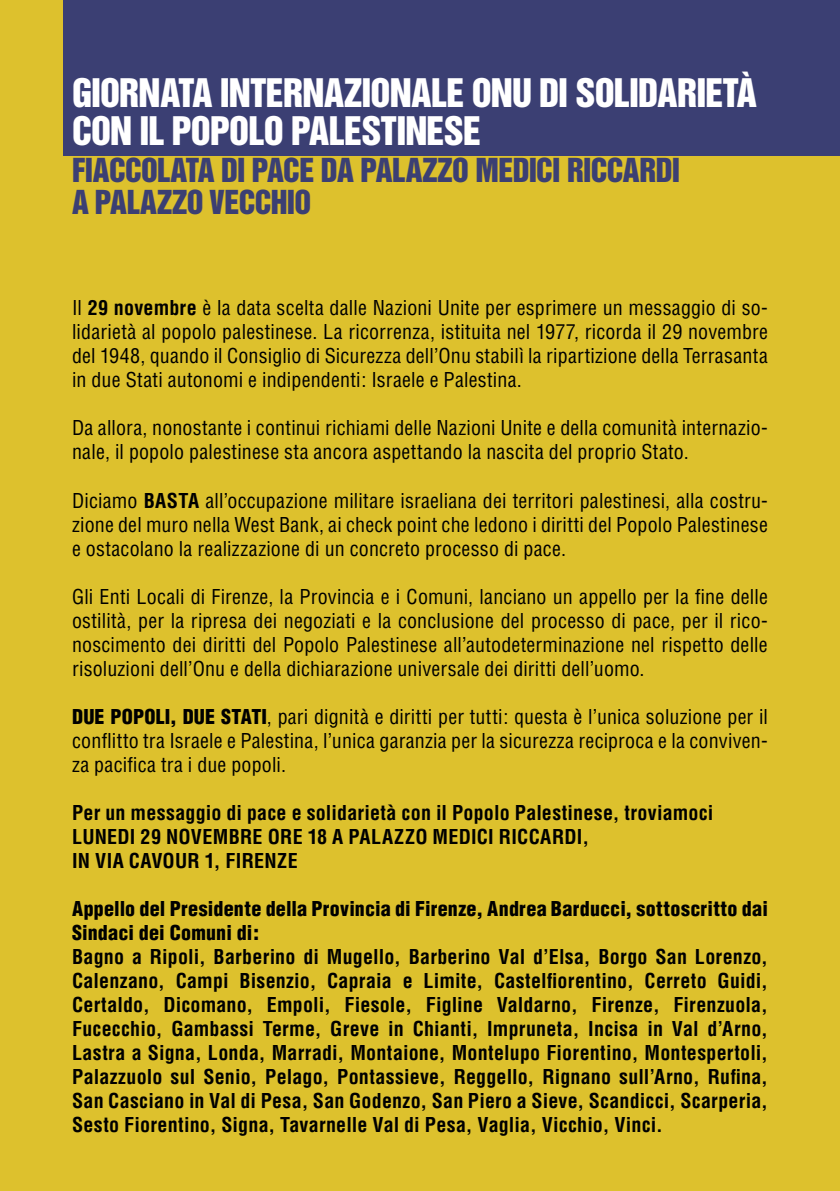
<style>
.page{position:relative;width:840px;height:1191px;background:#fff}
.page>*{position:absolute;margin:0;border:0;box-sizing:border-box;transform-origin:0 0}
.t1{font:36px/38px "Helvetica Inserat";letter-spacing:-.025em;color:#fff}
.t2{font:30.2px/32px "Helvetica Inserat";letter-spacing:-.025em;color:#3b3f73}
.t3{font:condensed 20px/24px "Helvetica";letter-spacing:.01em;color:#000;text-align:justify}
.t4{font:700 condensed 20px/24px "Helvetica";letter-spacing:.01em;color:#000}
.t5{font:900 condensed 20px/24px "Helvetica";letter-spacing:.01em;color:#000}
.s1{font-weight:700}
.s2{font-weight:900}
</style>
<div class="page">
<div style="left:0;top:0;width:839px;height:1191px;background:#ddc12d"></div>
<div style="left:63px;top:0;width:776px;height:155px;background:#3b3f73"></div>
<h1 class="t1" style="left:72px;top:75px;width:686px">GIORNATA INTERNAZIONALE ONU DI SOLIDARIETÀ<br>CON IL POPOLO PALESTINESE</h1>
<h2 class="t2" style="left:72px;top:154px;width:609px">FIACCOLATA DI PACE DA PALAZZO MEDICI RICCARDI<br>A PALAZZO VECCHIO</h2>
<p class="t3" style="left:72px;top:296px;width:697px">Il <span class="s1">29 novembre</span> è la data scelta dalle Nazioni Unite per esprimere un messaggio di so&shy;lidarietà al popolo palestinese. La ricorrenza, istituita nel 1977, ricorda il 29 novembre del 1948, quando il Consiglio di Sicurezza dell’Onu stabilì la ripartizione della Terrasanta in due Stati autonomi e indipendenti: Israele e Palestina.</p>
<p class="t3" style="left:72px;top:416px;width:697px">Da allora, nonostante i continui richiami delle Nazioni Unite e della comunità internazio&shy;nale, il popolo palestinese sta ancora aspettando la nascita del proprio Stato.</p>
<p class="t3" style="left:72px;top:488px;width:697px">Diciamo <span class="s1">BASTA</span> all’occupazione militare israeliana dei territori palestinesi, alla costru&shy;zione del muro nella West Bank, ai check point che ledono i diritti del Popolo Palestinese e ostacolano la realizzazione di un concreto processo di pace.</p>
<p class="t3" style="left:72px;top:584px;width:697px">Gli Enti Locali di Firenze, la Provincia e i Comuni, lanciano un appello per la fine delle ostilità, per la ripresa dei negoziati e la conclusione del processo di pace, per il rico&shy;noscimento dei diritti del Popolo Palestinese all’autodeterminazione nel rispetto delle risoluzioni dell’Onu e della dichiarazione universale dei diritti dell’uomo.</p>
<p class="t3" style="left:72px;top:704px;width:697px"><span class="s2">DUE POPOLI, DUE STATI</span>, pari dignità e diritti per tutti: questa è l’unica soluzione per il conflitto tra Israele e Palestina, l’unica garanzia per la sicurezza reciproca e la conviven&shy;za pacifica tra i due popoli.</p>
<p class="t4" style="left:72px;top:800px;width:642px">Per un messaggio di pace e solidarietà con il Popolo Palestinese, troviamoci<br>LUNEDI 29 NOVEMBRE ORE 18 A PALAZZO MEDICI RICCARDI,<br>IN VIA CAVOUR 1, FIRENZE</p>
<p class="t5" style="left:72px;top:896px;width:697px">Appello del Presidente della Provincia di Firenze, Andrea Barducci, sottoscritto dai<br>Sindaci dei Comuni di:</p>
<p class="t4" style="left:72px;top:944px;width:697px;text-align:justify">Bagno a Ripoli, Barberino di Mugello, Barberino Val d’Elsa, Borgo San Lorenzo, Calenzano, Campi Bisenzio, Capraia e Limite, Castelfiorentino, Cerreto Guidi, Certaldo, Dicomano, Empoli, Fiesole, Figline Valdarno, Firenze, Firenzuola, Fucecchio, Gambassi Terme, Greve in Chianti, Impruneta, Incisa in Val d’Arno, Lastra a Signa, Londa, Marradi, Montaione, Montelupo Fiorentino, Montespertoli, Palazzuolo sul Senio, Pelago, Pontassieve, Reggello, Rignano sull’Arno, Rufina, San Casciano in Val di Pesa, San Godenzo, San Piero a Sieve, Scandicci, Scarperia, Sesto Fiorentino, Signa, Tavarnelle Val di Pesa, Vaglia, Vicchio, Vinci.</p>
</div>
